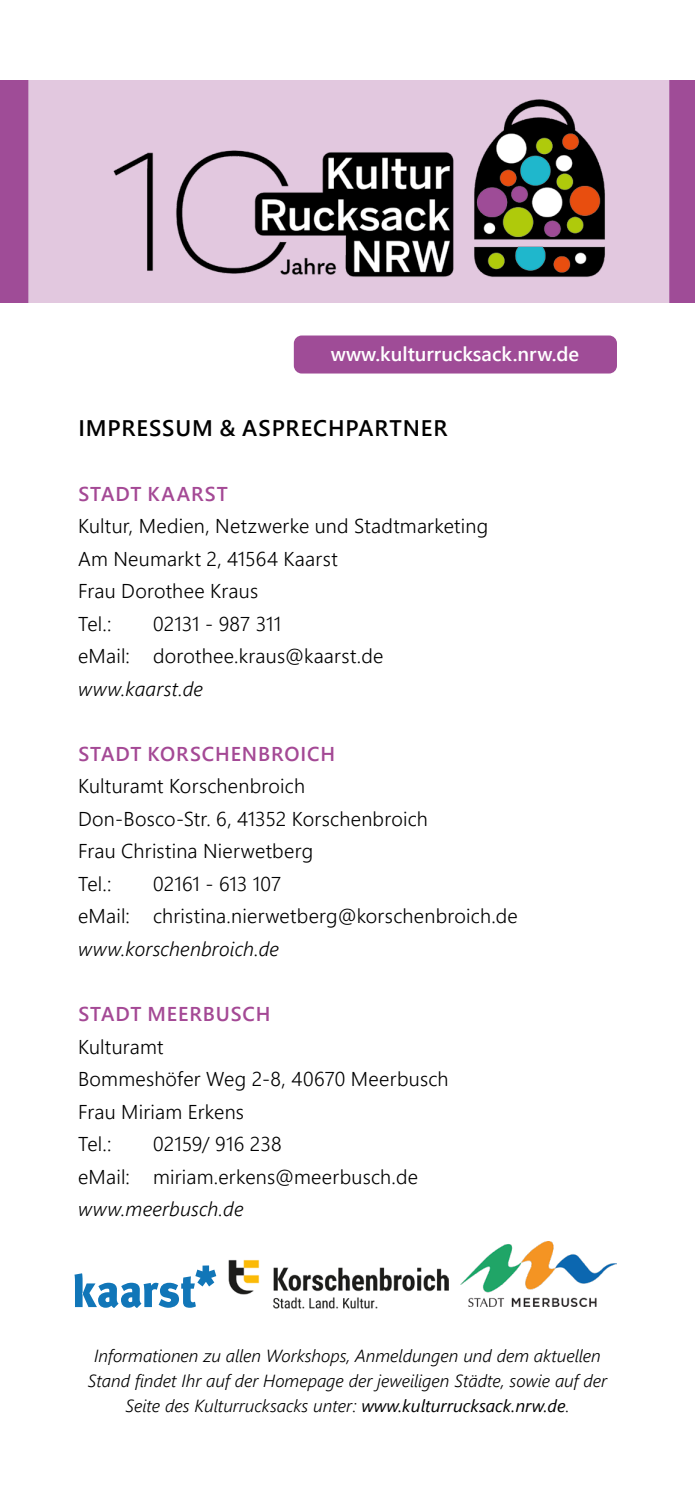
<style>
.page{position:relative;width:695px;height:1489px;background:#fff}
.page>*{position:absolute;margin:0;border:0;box-sizing:border-box;transform-origin:0 0}
.t1{font:600 22.5px "Segoe UI";letter-spacing:.04em;color:#000}
.t2{font:300 20px/32.5px "Segoe UI";letter-spacing:.01em;color:#000}
.t3{font:italic 300 20px "Segoe UI";letter-spacing:.01em;color:#000}
.t4{font:600 20px "Segoe UI";letter-spacing:.045em;color:#a44995}
.t5{font:600 20px "Segoe UI";color:#fff}
.t6{font:italic 300 17.5px/25px "Segoe UI";color:#000;text-align:center}
.s1{font-weight:400}
</style>
<div class="page">
<div style="left:0;top:80px;width:694px;height:222px;background:#9f4c97"></div>
<svg style="left:29px;top:54px;width:639px;height:337px"></svg>
<img style="left:103px;top:95px;width:514px;height:185px">
<svg style="left:74px;top:1265px;width:142px;height:42px"></svg>
<img style="left:229px;top:1260px;width:219px;height:47px">
<img style="left:461px;top:1241px;width:156px;height:65px">
<div style="left:294px;top:335px;width:323px;height:38px;background:#9f4c97;border-radius:8px"></div>
<p class="t5" style="left:331px;top:334px;width:250px">www.kulturrucksack.nrw.de</p>
<p class="t1" style="left:78px;top:406px;width:370px">IMPRESSUM &amp; ASPRECHPARTNER</p>
<p class="t4" style="left:78px;top:474px;width:151px">STADT KAARST</p>
<p class="t2" style="left:78px;top:508px;width:412px">Kultur, Medien, Netzwerke und Stadtmarketing<br>Am Neumarkt 2, 41564 Kaarst<br>Frau Dorothee Kraus<br>Tel.:</p>
<p class="t2" style="left:78px;top:605px;width:307px;text-indent:75px">02131 - 987 311<br>eMail: dorothee.kraus@kaarst.de</p>
<p class="t3" style="left:78px;top:669px;width:127px">www.kaarst.de</p>
<p class="t4" style="left:78px;top:734px;width:258px">STADT KORSCHENBROICH</p>
<p class="t2" style="left:78px;top:768px;width:351px">Kulturamt Korschenbroich<br>Don-Bosco-Str. 6, 41352 Korschenbroich<br>Frau Christina Nierwetberg<br>Tel.:</p>
<p class="t2" style="left:78px;top:865px;width:441px;text-indent:75px">02161 - 613 107<br>eMail: christina.nierwetberg@korschenbroich.de</p>
<p class="t3" style="left:78px;top:929px;width:203px">www.korschenbroich.de</p>
<p class="t4" style="left:78px;top:994px;width:194px">STADT MEERBUSCH</p>
<p class="t2" style="left:78px;top:1028px;width:372px">Kulturamt<br>Bommeshöfer Weg 2-8, 40670 Meerbusch<br>Frau Miriam Erkens<br>Tel.:</p>
<p class="t2" style="left:78px;top:1125px;width:341px;text-indent:75px">02159/ 916 238<br>eMail: miriam.erkens@meerbusch.de</p>
<p class="t3" style="left:78px;top:1189px;width:167px">www.meerbusch.de</p>
<p class="t6" style="left:88px;top:1340px;width:520px">Informationen zu allen Workshops, Anmeldungen und dem aktuellen<br>Stand findet Ihr auf der Homepage der jeweiligen Städte, sowie auf der<br>Seite des Kulturrucksacks unter: <span class="s1">www.kulturrucksack.nrw.de</span>.</p>
</div>
